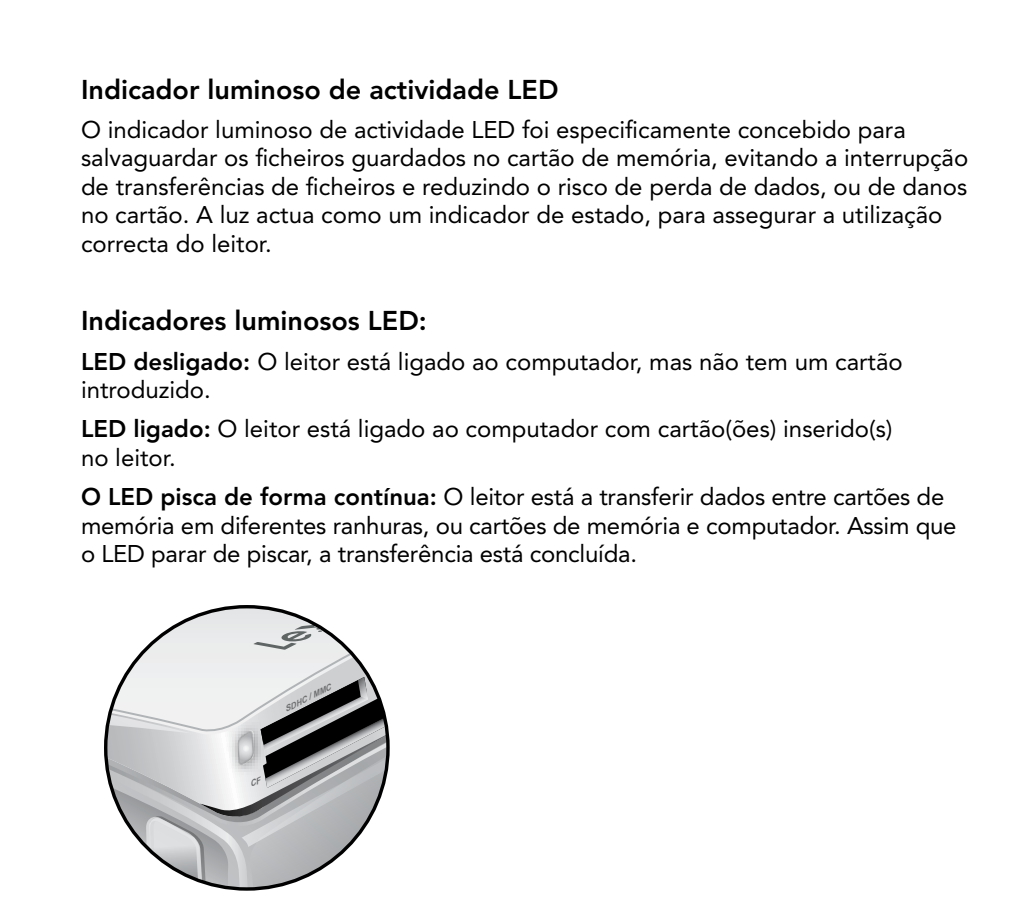
<style>
.page{position:relative;width:1026px;height:918px;background:#fff}
.page>*{position:absolute;margin:0;border:0;box-sizing:border-box;transform-origin:0 0}
.t1{font:800 27px "Avenir";color:#000}
.t2{font:24px/28.5px "Avenir";color:#000}
.t3{font:italic 700 8.1px "Arial Narrow";color:#6d6f71;scale:1.26 1}
.s1{font-weight:800}
</style>
<div class="page">
<svg style="left:106px;top:607px;width:282px;height:282px"></svg>
<p class="t1" style="left:81px;top:73px;width:479px">Indicador luminoso de actividade LED</p>
<p class="t2" style="left:81px;top:115px;width:405px">O indicador luminoso de actividade LED</p>
<p class="t2" style="left:81px;top:115px;width:889px;text-indent:441px">foi especificamente concebido para salvaguardar os ficheiros guardados no cartão de memória, evitando a interrupção de transferências de ficheiros e reduzindo o risco de perda de dados, ou de danos no cartão. A luz actua como um indicador de estado, para assegurar a utilização correcta do leitor.</p>
<p class="t1" style="left:81px;top:305px;width:347px">Indicadores luminosos LED:</p>
<p class="t2" style="left:81px;top:347px;width:823px"><span class="s1">LED desligado:</span> O leitor está ligado ao computador, mas não tem um cartão introduzido.</p>
<p class="t2" style="left:81px;top:415px;width:813px"><span class="s1">LED ligado:</span> O leitor está ligado ao computador com cartão(ões) inserido(s) no leitor.</p>
<p class="t2" style="left:81px;top:483px;width:877px"><span class="s1">O LED pisca de forma contínua:</span> O leitor está a transferir dados entre cartões de memória em diferentes ranhuras, ou cartões de memória e computador. Assim que o LED</p>
<p class="t2" style="left:151px;top:540px;width:487px">parar de piscar, a transferência está concluída.</p>
<p class="t3" style="left:283px;top:705px;width:42px;rotate:-27deg">SDHC / MMC</p>
</div>
